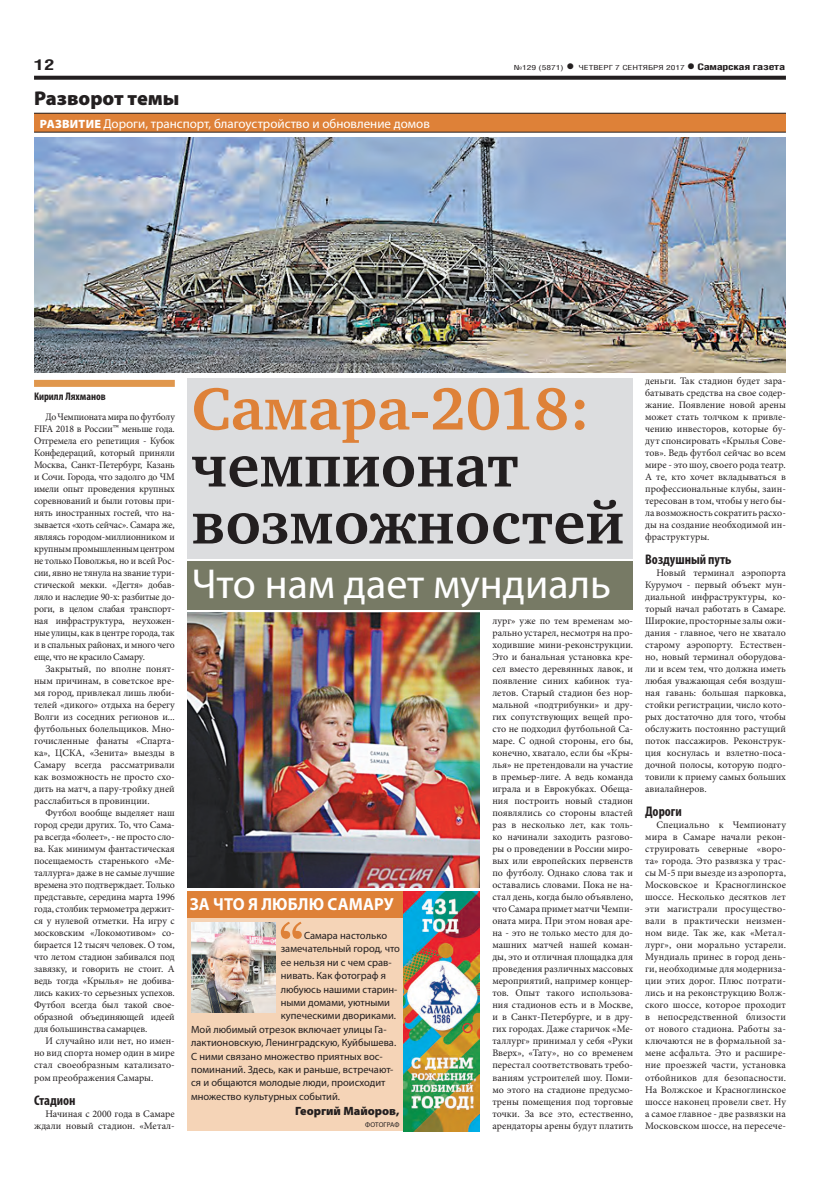
<style>
.page{position:relative;width:820px;height:1191px;background:#fff}
.page>*{position:absolute;margin:0;border:0;box-sizing:border-box;transform-origin:0 0}
.заголовок{font:700 61px/57px "Charter C";color:#231f20}
.подзаголовок{font:42px "Myriad Pro";color:#fff}
.рубрика{font:900 20px "Myriad Pro";color:#231f20}
.рубрика-2{font:700 17.5px "Myriad Pro";letter-spacing:.01em;color:#fff;scale:.95 1}
.t1{font:700 15px "Helios Cond";color:#231f20;scale:1.4 1}
.ЗАГ_в_ТЕКСТЕ{font:700 condensed 14px "Myriad Pro";color:#231f20}
.надзаголовок{font:13px "Myriad Pro";color:#fff}
.мнение_имя_без_линии{font:900 12px "Myriad Pro";color:#231f20}
.АВТОР_цвет{font:700 condensed 11px "Myriad Pro";color:#231f20}
.круглый_стол_тема{font:10.5px "Myriad Pro";color:#231f20}
.ОСНОВНОЙ{font:10px/12px "Minion Pro";color:#231f20;text-align:justify}
.t2{font:700 9px "Helios Cond";letter-spacing:-.02em;color:#231f20;scale:1.4 1}
.t3{font:7px "Helios Cond";color:#231f20;scale:1.4 1}
.мнение_имя_без_линии-2{font:7px "Myriad Pro";letter-spacing:.01em;color:#231f20}
.s1{font-weight:700;font-size:16px}
.s2{font-size:16px}
.s3{font-weight:900;font-size:12px}
.s4{font-size:14px}
.s5{color:#de8138}
</style>
<div class="page">
<svg style="left:34px;top:76px;width:751px;height:4px;background:#322f2f"></svg>
<div style="left:34px;top:113px;width:751px;height:19px;background:#de8138"></div>
<hr style="left:34px;top:113px;width:751px;height:1px;background:#231f20">
<hr style="left:34px;top:132px;width:751px;height:1px;background:#231f20">
<div style="left:34px;top:380px;width:141px;height:7px;background:#e0974d"></div>
<div style="left:187px;top:378px;width:445px;height:180px;background:#dcdddf"></div>
<div style="left:187px;top:562px;width:445px;height:48px;background:#777a65"></div>
<div style="left:187px;top:891px;width:292px;height:240px;background:#f5d4b7"></div>
<div style="left:187px;top:891px;width:216px;height:26px;background:#de8138"></div>
<img style="left:403px;top:891px;width:76px;height:240px">
<svg style="left:281px;top:921px;width:21px;height:18px"></svg>
<img style="left:34px;top:137px;width:751px;height:235px">
<img style="left:187px;top:612px;width:292px;height:275px">
<img style="left:191px;top:922px;width:84px;height:91px">
<p class="t1" style="left:34px;top:55px;width:16px">12</p>
<p class="t3" style="left:513px;top:63px;width:124px">№129 (5871) <span class="s1">•</span> ЧЕТВЕРГ 7 СЕНТЯБРЯ 2017</p>
<p class="t2" style="left:686px;top:61px;width:72px"><span class="s2">•</span> Самарская газета</p>
<p class="рубрика" style="left:34px;top:87px;width:147px">Разворот темы</p>
<p class="надзаголовок" style="left:40px;top:115px;width:391px"><span class="s3">РАЗВИТИЕ</span> Дороги, транспорт, благоустройство и обновление домов</p>
<p class="АВТОР_цвет" style="left:34px;top:390px;width:73px">Кирилл Ляхманов</p>
<p class="ОСНОВНОЙ" style="left:34px;top:411px;width:142px;text-indent:11px">До Чемпионата мира по футболу FIFA 2018 в России<span class="s4">™</span> меньше года.<br>Отгремела его репетиция - Кубок Конфедераций, который приняли Москва, Санкт-Петербург, Казань и Сочи. Города, что задолго до ЧМ имели опыт проведения крупных соревнований и были готовы при&shy;нять иностранных гостей, что на&shy;зывается «хоть сейчас». Самара же, являясь городом-миллионником и крупным промышленным центром не только Поволжья, но и всей Рос&shy;сии, явно не тянула на звание тури&shy;стической мекки. «Дегтя» добав&shy;ляло и наследие 90-х: разбитые до&shy;роги, в целом слабая транспорт&shy;ная инфраструктура, неухожен&shy;ные улицы, как в центре города, так и в спальных районах, и много чего еще, что не красило Самару.</p>
<p class="ОСНОВНОЙ" style="left:34px;top:663px;width:142px;text-indent:11px">Закрытый, по вполне понят&shy;ным причинам, в советское вре&shy;мя город, привлекал лишь люби&shy;телей «дикого» отдыха на берегу Волги из соседних регионов и... футбольных болельщиков. Мно&shy;гочисленные фанаты «Спарта&shy;ка», ЦСКА, «Зенита» выезды в Самару всегда рассматривали как возможность не просто схо&shy;дить на матч, а пару-тройку дней расслабиться в провинции.</p>
<p class="ОСНОВНОЙ" style="left:34px;top:807px;width:142px;text-indent:11px">Футбол вообще выделяет наш город среди других. То, что Сама&shy;ра всегда «болеет», - не просто сло&shy;ва. Как минимум фантастическая посещаемость старенького «Ме&shy;таллурга» даже в не самые лучшие времена это подтверждает. Только представьте, середина марта 1996 года, столбик термометра держит&shy;ся у нулевой отметки. На игру с московским «Локомотивом» со&shy;бирается 12 тысяч человек. О том, что летом стадион забивался под завязку, и говорить не стоит. А ведь тогда «Крылья» не добива&shy;лись каких-то серьезных успехов.<br>Футбол всегда был такой свое&shy;образной объединяющей идеей для большинства самарцев.</p>
<p class="ОСНОВНОЙ" style="left:34px;top:1035px;width:142px;text-indent:11px">И случайно или нет, но имен&shy;но вид спорта номер один в мире стал своеобразным катализато&shy;ром преображения Самары.</p>
<p class="ЗАГ_в_ТЕКСТЕ" style="left:34px;top:1091px;width:43px">Стадион</p>
<p class="ОСНОВНОЙ" style="left:34px;top:1107px;width:142px;text-align:right">Начиная с 2000 года в Самаре ждали новый стадион. «Метал-</p>
<p class="заголовок" style="left:191px;top:381px;width:434px"><span class="s5">Самара-2018: </span>чемпионат возможностей</p>
<p class="подзаголовок" style="left:191px;top:557px;width:421px">Что нам дает мундиаль</p>
<p class="рубрика-2" style="left:190px;top:892px;width:216px">ЗА ЧТО Я ЛЮБЛЮ САМАРУ</p>
<p class="круглый_стол_тема" style="left:304px;top:929px;width:84px">Самара настолько</p>
<p class="круглый_стол_тема" style="left:281px;top:942px;width:121px">замечательный город, что</p>
<p class="круглый_стол_тема" style="left:281px;top:955px;width:112px">ее нельзя ни с чем срав-</p>
<p class="круглый_стол_тема" style="left:281px;top:969px;width:107px">нивать. Как фотограф я</p>
<p class="круглый_стол_тема" style="left:281px;top:982px;width:118px">любуюсь нашими старин-</p>
<p class="круглый_стол_тема" style="left:281px;top:996px;width:111px">ными домами, уютными</p>
<p class="круглый_стол_тема" style="left:281px;top:1009px;width:117px">купеческими двориками.</p>
<p class="круглый_стол_тема" style="left:191px;top:1022px;width:197px">Мой любимый отрезок включает улицы Га-</p>
<p class="круглый_стол_тема" style="left:191px;top:1036px;width:206px">лактионовскую, Ленинградскую, Куйбышева.</p>
<p class="круглый_стол_тема" style="left:191px;top:1049px;width:193px">С ними связано множество приятных вос-</p>
<p class="круглый_стол_тема" style="left:191px;top:1063px;width:204px">поминаний. Здесь, как и раньше, встречают-</p>
<p class="круглый_стол_тема" style="left:191px;top:1076px;width:196px">ся и общаются молодые люди, происходит</p>
<p class="круглый_стол_тема" style="left:191px;top:1089px;width:150px">множество культурных событий.</p>
<p class="мнение_имя_без_линии" style="left:295px;top:1104px;width:106px">Георгий Майоров,</p>
<p class="мнение_имя_без_линии-2" style="left:365px;top:1120px;width:36px">ФОТОГРАФ</p>
<p class="ОСНОВНОЙ" style="left:492px;top:615px;width:142px">лург» уже по тем временам мо&shy;рально устарел, несмотря на про&shy;ходившие мини-реконструкции.<br>Это и банальная установка кре&shy;сел вместо деревянных лавок, и появление синих кабинок туа&shy;летов. Старый стадион без нор&shy;мальной «подтрибунки» и дру&shy;гих сопутствующих вещей про&shy;сто не подходил футбольной Са&shy;маре. С одной стороны, его бы, конечно, хватало, если бы «Кры&shy;лья» не претендовали на участие в премьер-лиге. А ведь команда играла и в Еврокубках. Обеща&shy;ния построить новый стадион появлялись со стороны властей раз в несколько лет, как толь&shy;ко начинали заходить разгово&shy;ры о проведении в России миро&shy;вых или европейских первенств по футболу. Однако слова так и оставались словами. Пока не на&shy;стал день, когда было объявлено, что Самара примет матчи Чемпи&shy;оната мира. При этом новая аре&shy;на - это не только место для до&shy;машних матчей нашей коман&shy;ды, это и отличная площадка для проведения различных массовых мероприятий, например концер&shy;тов. Опыт такого использова&shy;ния стадионов есть и в Москве, и в Санкт-Петербурге, и в дру&shy;гих городах. Даже старичок «Ме&shy;таллург» принимал у себя «Руки Вверх», «Тату», но со временем перестал соответствовать требо&shy;ваниям устроителей шоу. Поми&shy;мо этого на стадионе предусмо&shy;трены помещения под торговые точки. За все это, естественно, арендаторы арены будут платить</p>
<p class="ОСНОВНОЙ" style="left:645px;top:375px;width:142px">деньги. Так стадион будет зара&shy;батывать средства на свое содер&shy;жание. Появление новой арены может стать толчком к привле&shy;чению инвесторов, которые бу&shy;дут спонсировать «Крылья Сове&shy;тов». Ведь футбол сейчас во всем мире - это шоу, своего рода театр.<br>А те, кто хочет вкладываться в профессиональные клубы, заин&shy;тересован в том, чтобы у него бы&shy;ла возможность сократить расхо&shy;ды на создание необходимой ин&shy;фраструктуры.</p>
<p class="ЗАГ_в_ТЕКСТЕ" style="left:645px;top:551px;width:88px">Воздушный путь</p>
<p class="ОСНОВНОЙ" style="left:645px;top:567px;width:142px;text-indent:11px">Новый терминал аэропорта Курумоч - первый объект мун&shy;диальной инфраструктуры, ко&shy;торый начал работать в Самаре.<br>Широкие, просторные залы ожи&shy;дания - главное, чего не хватало старому аэропорту. Естествен&shy;но, новый терминал оборудова&shy;ли и всем тем, что должна иметь любая уважающая себя воздуш&shy;ная гавань: большая парковка, стойки регистрации, число кото&shy;рых достаточно для того, чтобы обслужить постоянно растущий поток пассажиров. Реконструк&shy;ция коснулась и взлетно-поса&shy;дочной полосы, которую подго&shy;товили к приему самых больших авиалайнеров.</p>
<p class="ЗАГ_в_ТЕКСТЕ" style="left:645px;top:803px;width:38px">Дороги</p>
<p class="ОСНОВНОЙ" style="left:645px;top:819px;width:142px;text-indent:11px">Специально к Чемпионату мира в Самаре начали рекон&shy;струировать северные «воро&shy;та» города. Это развязка у трас&shy;сы М-5 при выезде из аэропорта, Московское и Красноглинское шоссе. Несколько десятков лет эти магистрали просущество&shy;вали в практически неизмен&shy;ном виде. Так же, как «Метал&shy;лург», они морально устарели.<br>Мундиаль принес в город день&shy;ги, необходимые для модерниза&shy;ции этих дорог. Плюс потрати&shy;лись и на реконструкцию Волж&shy;ского шоссе, которое проходит в непосредственной близости от нового стадиона. Работы за&shy;ключаются не в формальной за&shy;мене асфальта. Это и расшире&shy;ние проезжей части, установка отбойников для безопасности.<br>На Волжское и Красноглинское шоссе наконец провели свет. Ну а самое главное - две развязки на Московском шоссе, на пересече-</p>
</div>
